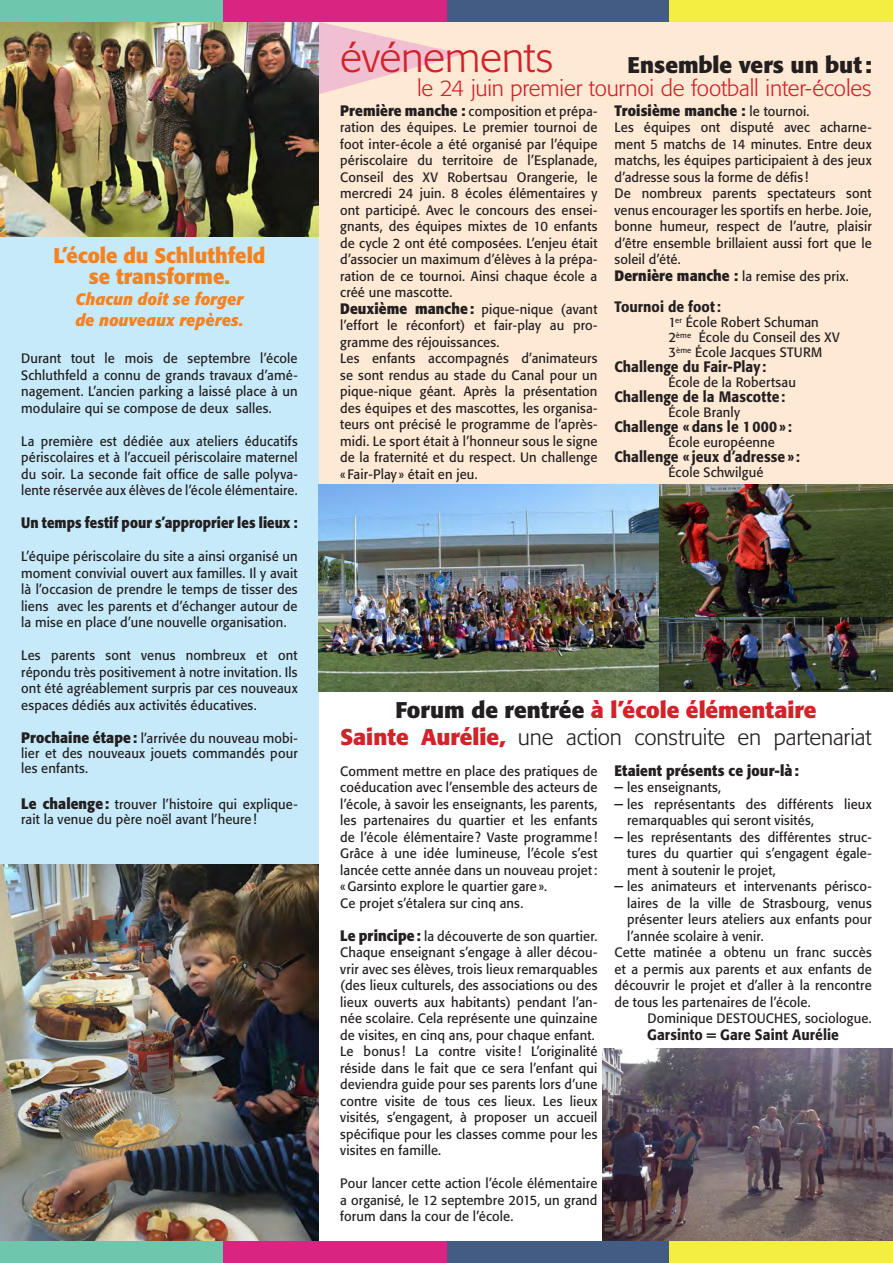
<style>
.page{position:relative;width:893px;height:1263px;background:#fff}
.page>*{position:absolute;margin:0;border:0;box-sizing:border-box;transform-origin:0 0}
.t1{font:300 42px "Formata";letter-spacing:-.01em;color:#d1232a}
.t2{font:700 22.5px/27px "Formata";color:#d1232a;text-align:center}
.t3{font:300 22.5px "Formata";letter-spacing:-.01em;color:#d1232a}
.t4{font:700 22.5px "Formata";color:#231f20}
.t5{font:700 21px/21px "Formata";color:#f58220;text-align:center;scale:.96 1}
.t6{font:italic 700 16.5px/21px "Formata";color:#f58220;scale:.96 1}
.t7{font:500 15px "Formata";letter-spacing:.005em;color:#231f20;scale:.92 1}
.t8{font:700 15px "Formata";letter-spacing:.005em;color:#231f20;scale:.92 1}
.t9{font:700 15px "Formata";letter-spacing:.005em;color:#231f20;scale:.88 1}
.t10{font:13.5px/16.5px "Formata";letter-spacing:.01em;color:#231f20;scale:.96 1}
.t11{font:13.5px/16.5px "Formata";letter-spacing:.01em;color:#231f20;text-align:justify;scale:.95 1}
.s1{font-weight:700;font-size:15px}
.s2{font-weight:400;font-size:13.5px}
.s3{color:#231f20}
.s4{font-weight:300;color:#231f20}
.s5{font-family:"Futura";font-size:18px}
</style>
<div class="page">
<div style="left:319px;top:0;width:574px;height:690px;background:#fee9d5"></div>
<div style="left:0;top:0;width:319px;height:1263px;background:#c6eafa"></div>
<img style="left:602px;top:1048px;width:291px;height:194px">
<svg style="left:319px;top:22px;width:144px;height:72px"></svg>
<img style="left:0;top:22px;width:319px;height:214px">
<img style="left:0;top:865px;width:319px;height:377px">
<img style="left:319px;top:485px;width:340px;height:206px">
<img style="left:659px;top:617px;width:234px;height:74px">
<img style="left:659px;top:485px;width:234px;height:132px">
<div style="left:446px;top:0;width:224px;height:21px;background:#425c83"></div>
<div style="left:0;top:0;width:223px;height:21px;background:#6ec7ad"></div>
<div style="left:223px;top:0;width:223px;height:21px;background:#d92581"></div>
<div style="left:670px;top:0;width:223px;height:21px;background:#f4ed42"></div>
<div style="left:446px;top:1242px;width:224px;height:21px;background:#425c83"></div>
<div style="left:0;top:1242px;width:223px;height:21px;background:#6ec7ad"></div>
<div style="left:223px;top:1242px;width:223px;height:21px;background:#d92581"></div>
<div style="left:670px;top:1242px;width:223px;height:21px;background:#f4ed42"></div>
<h3 class="t5" style="left:53px;top:245px;width:223px">L’école du Schluthfeld se transforme.</h3>
<p class="t6" style="left:75px;top:289px;width:177px">Chacun doit se forger de nouveaux repères.</p>
<p class="t10" style="left:21px;top:350px;width:289px;text-align:justify">Durant tout le mois de septembre l’école Schluthfeld a connu de grands travaux d’amé&shy;nagement. L’ancien parking a laissé place à un modulaire qui se compose de deux salles.</p>
<p class="t11" style="left:21px;top:432px;width:292px">La première est dédiée aux ateliers éducatifs périscolaires et à l’accueil périscolaire maternel du soir. La seconde fait office de salle polyva&shy;lente réservée aux élèves de l’école élémentaire.</p>
<p class="t9" style="left:21px;top:513px;width:316px">Un temps festif pour s’approprier les lieux :</p>
<p class="t10" style="left:21px;top:548px;width:289px;text-align:justify">L’équipe périscolaire du site a ainsi organisé un moment convivial ouvert aux familles. Il y avait là l’occasion de prendre le temps de tisser des liens avec les parents et d’échanger autour de la mise en place d’une nouvelle organisation.</p>
<p class="t10" style="left:21px;top:647px;width:289px;text-align:justify">Les parents sont venus nombreux et ont répondu très positivement à notre invitation. Ils ont été agréablement surpris par ces nouveaux espaces dédiés aux activités éducatives.</p>
<p class="t10" style="left:21px;top:730px;width:289px;line-height:15px;text-align:justify"><span class="s1">Prochaine étape:</span> l’arrivée du nouveau mobi&shy;lier et des nouveaux jouets commandés pour les enfants.</p>
<p class="t10" style="left:21px;top:796px;width:289px;line-height:15px"><span class="s1">Le chalenge:</span> trouver l’histoire qui explique&shy;rait la venue du père noël avant l’heure!</p>
<h1 class="t1" style="left:340px;top:32px;width:215px">événements</h1>
<h2 class="t4" style="left:627px;top:50px;width:246px">Ensemble vers un but:</h2>
<h2 class="t3" style="left:417px;top:75px;width:456px">le 24 juin premier tournoi de football inter-écoles</h2>
<p class="t10" style="left:340px;top:102px;width:269px"><span class="s1">Première manche :</span> composition et prépa&shy;ration des équipes. Le premier tournoi de foot inter-école a été organisé par l’équipe périscolaire du territoire de l’Esplanade, Conseil des XV Robertsau Orangerie, le mercredi 24 juin. 8 écoles élémentaires y ont participé. Avec le concours des ensei&shy;gnants, des équipes mixtes de 10 enfants de cycle 2 ont été composées. L’enjeu était d’associer un maximum d’élèves à la prépa&shy;ration de ce tournoi. Ainsi chaque école a créé une mascotte.<br><span class="s1">Deuxième manche:</span> pique-nique (avant l’effort le réconfort) et fair-play au pro&shy;gramme des réjouissances.<br>Les enfants accompagnés d’animateurs se sont rendus au stade du Canal pour un pique-nique géant. Après la présentation des équipes et des mascottes, les organisa&shy;teurs ont précisé le programme de l’après&shy;midi. Le sport était à l’honneur sous le signe de la fraternité et du respect. Un challenge « Fair-Play » était en jeu.</p>
<p class="t8" style="left:614px;top:101px;width:214px">Troisième manche : <span class="s2">le tournoi.</span></p>
<p class="t10" style="left:614px;top:119px;width:269px">Les équipes ont disputé avec acharne&shy;ment 5 matchs de 14 minutes. Entre deux matchs, les équipes participaient à des jeux d’adresse sous la forme de défis !<br>De nombreux parents spectateurs sont venus encourager les sportifs en herbe. Joie, bonne humeur, respect de l’autre, plaisir d’être ensemble brillaient aussi fort que le soleil d’été.<br><span class="s1">Dernière manche :</span> la remise des prix.</p>
<p class="t7" style="left:614px;top:297px;width:117px">Tournoi de foot:</p>
<p class="t10" style="left:668px;top:315px;width:180px;line-height:15px">1<sup>er</sup> École Robert Schuman<br>2<sup>ème</sup> École du Conseil des XV<br>3<sup>ème</sup> École Jacques STURM</p>
<p class="t7" style="left:614px;top:357px;width:166px">Challenge du Fair-Play:</p>
<p class="t10" style="left:668px;top:374px;width:134px">École de la Robertsau</p>
<p class="t7" style="left:614px;top:387px;width:187px">Challenge de la Mascotte:</p>
<p class="t10" style="left:668px;top:404px;width:76px">École Branly</p>
<p class="t7" style="left:614px;top:417px;width:194px">Challenge «dans le 1000»:</p>
<p class="t10" style="left:668px;top:434px;width:112px">École européenne</p>
<p class="t7" style="left:614px;top:447px;width:203px">Challenge «jeux d’adresse»:</p>
<p class="t10" style="left:668px;top:464px;width:101px">École Schwilgué</p>
<h2 class="t2" style="left:340px;top:696px;width:533px"><span class="s3">Forum de rentrée</span> à l’école élémentaire<br>Sainte Aurélie, <span class="s4">une action construite en partenariat</span></h2>
<p class="t10" style="left:340px;top:762px;width:269px">Comment mettre en place des pratiques de coéducation avec l’ensemble des acteurs de l’école, à savoir les enseignants, les parents, les partenaires du quartier et les enfants de l’école élémentaire? Vaste programme!<br>Grâce à une idée lumineuse, l’école s’est lancée cette année dans un nouveau projet: «Garsinto explore le quartier gare».<br>Ce projet s’étalera sur cinq ans.</p>
<p class="t10" style="left:340px;top:927px;width:269px"><span class="s1">Le principe:</span> la découverte de son quartier.<br>Chaque enseignant s’engage à aller décou&shy;vrir avec ses élèves, trois lieux remarquables (des lieux culturels, des associations ou des lieux ouverts aux habitants) pendant l’an&shy;née scolaire. Cela représente une quinzaine de visites, en cinq ans, pour chaque enfant.<br>Le bonus ! La contre visite! L’originalité réside dans le fait que ce sera l’enfant qui deviendra guide pour ses parents lors d’une contre visite de tous ces lieux. Les lieux visités, s’engagent, à proposer un accueil spécifique pour les classes comme pour les visites en famille.</p>
<p class="t10" style="left:340px;top:1175px;width:269px;text-align:justify">Pour lancer cette action l’école élémentaire a organisé, le 12 septembre 2015, un grand forum dans la cour de l’école.</p>
<p class="t8" style="left:614px;top:761px;width:202px">Etaient présents ce jour-là:</p>
<p class="t10" style="left:614px;top:779px;width:113px"><span class="s5">–</span> les enseignants,</p>
<p class="t10" style="left:627px;top:795px;width:256px;text-indent:-13px"><span class="s5">–</span> les représentants des différents lieux remarquables qui seront visités,</p>
<p class="t10" style="left:627px;top:828px;width:256px;text-align:justify;text-indent:-13px"><span class="s5">–</span> les représentants des différentes struc&shy;tures du quartier qui s’engagent égale&shy;ment à soutenir le projet,</p>
<p class="t10" style="left:614px;top:878px;width:269px"><span class="s5">–</span> les animateurs et intervenants périsco-</p>
<p class="t10" style="left:627px;top:894px;width:256px">laires de la ville de Strasbourg, venus</p>
<p class="t10" style="left:627px;top:911px;width:256px">présenter leurs ateliers aux enfants pour</p>
<p class="t10" style="left:627px;top:927px;width:144px">l’année scolaire à venir.</p>
<p class="t10" style="left:614px;top:944px;width:269px">Cette matinée a obtenu un franc succès</p>
<p class="t10" style="left:614px;top:960px;width:269px">et a permis aux parents et aux enfants de</p>
<p class="t10" style="left:614px;top:977px;width:269px">découvrir le projet et d’aller à la rencontre</p>
<p class="t10" style="left:614px;top:993px;width:206px">de tous les partenaires de l’école.</p>
<p class="t10" style="left:647px;top:1010px;width:235px">Dominique DESTOUCHES, sociologue.</p>
<p class="t7" style="left:647px;top:1025px;width:210px">Garsinto = Gare Saint Aurélie</p>
</div>
